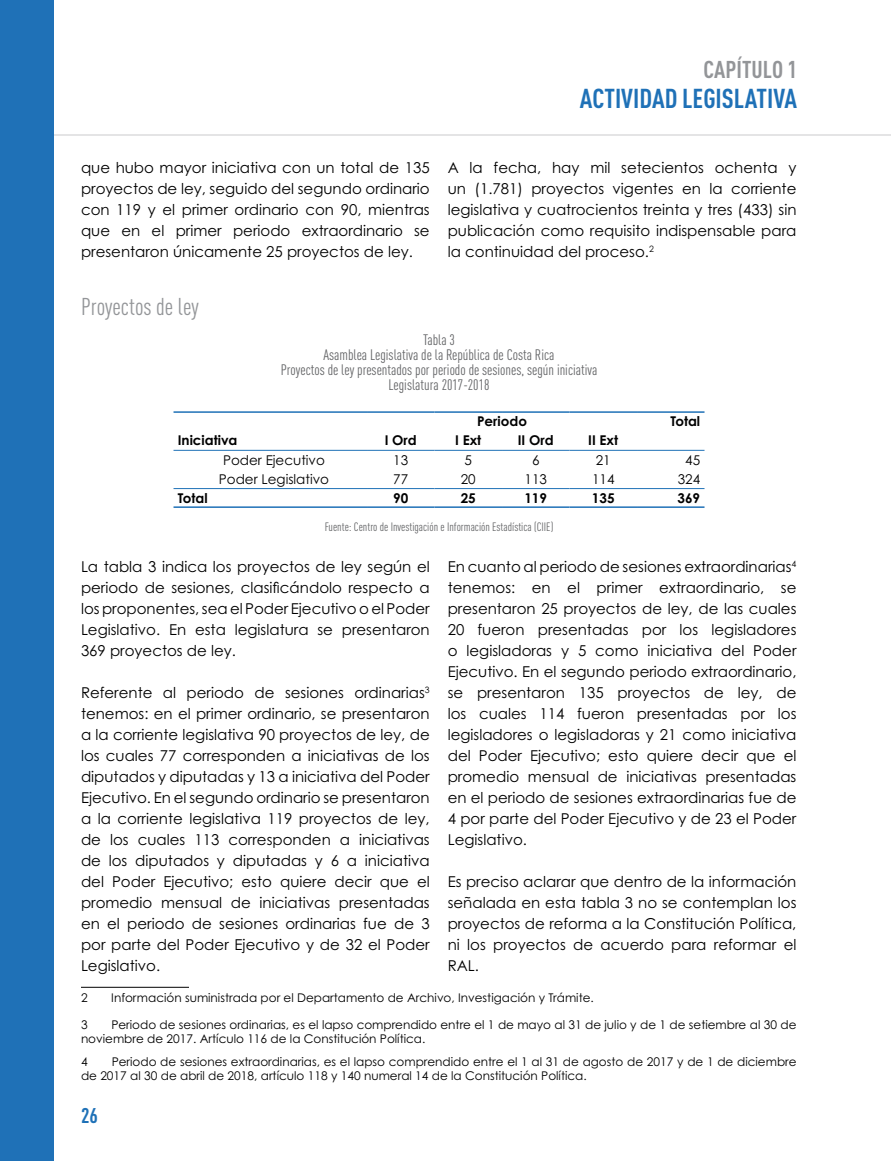
<style>
.page{position:relative;width:891px;height:1161px;background:#fff}
.page>*{position:absolute;margin:0;border:0;box-sizing:border-box;transform-origin:0 0}
.t1{font:700 27px "FFDIN Pro Cond";color:#1f71b7}
.t2{font:24px "FFDIN Pro Cond";color:#939598}
.t3{font:700 24px "FFDIN Pro Cond";color:#939598}
.t4{font:700 21px "FFDIN Pro Cond";color:#1f71b7}
.t5{font:15px/21px "Century Gothic Std";color:#000;text-align:justify}
.t6{font:15px/15px "FFDIN Pro Cond";color:#636466;text-align:center}
.t7{font:700 13.5px "Century Gothic Std";color:#000}
.t8{font:13.5px "Century Gothic Std";color:#000}
.t9{font:12px/14.4px "Century Gothic Std";color:#000}
.t10{font:12px "FFDIN Pro Cond";color:#636466}
</style>
<div class="page">
<hr style="left:0;top:135px;width:891px;height:1px;background:#939598">
<div style="left:0;top:0;width:54px;height:1161px;background:#1f71b7"></div>
<hr style="left:81px;top:987px;width:108px;height:1px;background:#000">
<hr style="left:174px;top:411px;width:193px;height:2px;background:#1f71b7">
<hr style="left:367px;top:411px;width:68px;height:2px;background:#1f71b7">
<hr style="left:435px;top:411px;width:67px;height:2px;background:#1f71b7">
<hr style="left:502px;top:411px;width:68px;height:2px;background:#1f71b7">
<hr style="left:570px;top:411px;width:67px;height:2px;background:#1f71b7">
<hr style="left:637px;top:411px;width:68px;height:2px;background:#1f71b7">
<hr style="left:174px;top:506px;width:193px;height:2px;background:#1f71b7">
<hr style="left:367px;top:506px;width:68px;height:2px;background:#1f71b7">
<hr style="left:435px;top:506px;width:67px;height:2px;background:#1f71b7">
<hr style="left:502px;top:506px;width:68px;height:2px;background:#1f71b7">
<hr style="left:570px;top:506px;width:67px;height:2px;background:#1f71b7">
<hr style="left:637px;top:506px;width:68px;height:2px;background:#1f71b7">
<hr style="left:174px;top:450px;width:193px;height:1px;background:#1f71b7">
<hr style="left:367px;top:450px;width:68px;height:1px;background:#1f71b7">
<hr style="left:435px;top:450px;width:67px;height:1px;background:#1f71b7">
<hr style="left:502px;top:450px;width:68px;height:1px;background:#1f71b7">
<hr style="left:570px;top:450px;width:67px;height:1px;background:#1f71b7">
<hr style="left:637px;top:450px;width:68px;height:1px;background:#1f71b7">
<hr style="left:174px;top:488px;width:193px;height:1px;background:#1f71b7">
<hr style="left:367px;top:488px;width:68px;height:1px;background:#1f71b7">
<hr style="left:435px;top:488px;width:67px;height:1px;background:#1f71b7">
<hr style="left:502px;top:488px;width:68px;height:1px;background:#1f71b7">
<hr style="left:570px;top:488px;width:67px;height:1px;background:#1f71b7">
<hr style="left:637px;top:488px;width:68px;height:1px;background:#1f71b7">
<h2 class="t3" style="left:704px;top:51px;width:95px">CAPÍTULO 1</h2>
<h1 class="t1" style="left:580px;top:78px;width:219px">ACTIVIDAD LEGISLATIVA</h1>
<p class="t5" style="left:81px;top:157px;width:350px">que hubo mayor iniciativa con un total de 135 proyectos de ley, seguido del segundo ordinario con 119 y el primer ordinario con 90, mientras que en el primer periodo extraordinario se presentaron únicamente 25 proyectos de ley.</p>
<h2 class="t2" style="left:81px;top:290px;width:119px">Proyectos de ley</h2>
<p class="t5" style="left:448px;top:157px;width:350px">A la fecha, hay mil setecientos ochenta y un (1.781) proyectos vigentes en la corriente legislativa y cuatrocientos treinta y tres (433) sin publicación como requisito indispensable para la continuidad del proceso.<sup>2</sup></p>
<p class="t6" style="left:281px;top:331px;width:318px">Tabla 3<br>Asamblea Legislativa de la República de Costa Rica<br>Proyectos de ley presentados por periodo de sesiones, según iniciativa Legislatura 2017-2018</p>
<p class="t7" style="left:477px;top:413px;width:51px">Periodo</p>
<p class="t7" style="left:670px;top:413px;width:31px">Total</p>
<p class="t7" style="left:178px;top:432px;width:61px">Iniciativa</p>
<p class="t7" style="left:385px;top:432px;width:34px">I Ord</p>
<p class="t7" style="left:455px;top:432px;width:28px">I Ext</p>
<p class="t7" style="left:518px;top:432px;width:37px">II Ord</p>
<p class="t7" style="left:588px;top:432px;width:31px">II Ext</p>
<p class="t8" style="left:223px;top:452px;width:103px">Poder Ejecutivo</p>
<p class="t8" style="left:393px;top:452px;width:16px">13</p>
<p class="t8" style="left:465px;top:452px;width:9px">5</p>
<p class="t8" style="left:532px;top:452px;width:9px">6</p>
<p class="t8" style="left:596px;top:452px;width:16px">21</p>
<p class="t8" style="left:685px;top:452px;width:16px">45</p>
<p class="t8" style="left:219px;top:471px;width:112px">Poder Legislativo</p>
<p class="t8" style="left:393px;top:471px;width:16px">77</p>
<p class="t8" style="left:461px;top:471px;width:16px">20</p>
<p class="t8" style="left:525px;top:471px;width:24px">113</p>
<p class="t8" style="left:592px;top:471px;width:24px">114</p>
<p class="t8" style="left:678px;top:471px;width:24px">324</p>
<p class="t7" style="left:178px;top:490px;width:31px">Total</p>
<p class="t7" style="left:393px;top:490px;width:17px">90</p>
<p class="t7" style="left:461px;top:490px;width:17px">25</p>
<p class="t7" style="left:524px;top:490px;width:24px">119</p>
<p class="t7" style="left:592px;top:490px;width:24px">135</p>
<p class="t7" style="left:678px;top:490px;width:24px">369</p>
<p class="t10" style="left:325px;top:518px;width:230px">Fuente: Centro de Investigación e Información Estadística (CIIE)</p>
<p class="t5" style="left:81px;top:556px;width:350px">La tabla 3 indica los proyectos de ley según el periodo de sesiones, clasificándolo respecto a los proponentes, sea el Poder Ejecutivo o el Poder Legislativo. En esta legislatura se presentaron 369 proyectos de ley.</p>
<p class="t5" style="left:81px;top:682px;width:350px">Referente al periodo de sesiones ordinarias<sup>3 </sup>tenemos: en el primer ordinario, se presentaron a la corriente legislativa 90 proyectos de ley, de los cuales 77 corresponden a iniciativas de los diputados y diputadas y 13 a iniciativa del Poder Ejecutivo. En el segundo ordinario se presentaron a la corriente legislativa 119 proyectos de ley, de los cuales 113 corresponden a iniciativas de los diputados y diputadas y 6 a iniciativa del Poder Ejecutivo; esto quiere decir que el promedio mensual de iniciativas presentadas en el periodo de sesiones ordinarias fue de 3 por parte del Poder Ejecutivo y de 32 el Poder Legislativo.</p>
<p class="t5" style="left:448px;top:556px;width:350px">En cuanto al periodo de sesiones extraordinarias<sup>4 </sup>tenemos: en el primer extraordinario, se presentaron 25 proyectos de ley, de las cuales 20 fueron presentadas por los legisladores o legisladoras y 5 como iniciativa del Poder Ejecutivo. En el segundo periodo extraordinario, se presentaron 135 proyectos de ley, de los cuales 114 fueron presentadas por los legisladores o legisladoras y 21 como iniciativa del Poder Ejecutivo; esto quiere decir que el promedio mensual de iniciativas presentadas en el periodo de sesiones extraordinarias fue de 4 por parte del Poder Ejecutivo y de 23 el Poder Legislativo.</p>
<p class="t5" style="left:448px;top:871px;width:350px">Es preciso aclarar que dentro de la información señalada en esta tabla 3 no se contemplan los proyectos de reforma a la Constitución Política, ni los proyectos de acuerdo para reformar el RAL.</p>
<p class="t9" style="left:81px;top:990px;width:8px">2</p>
<p class="t9" style="left:111px;top:990px;width:484px">Información suministrada por el Departamento de Archivo, Investigación y Trámite.</p>
<p class="t9" style="left:81px;top:1017px;width:717px;text-indent:30px">Periodo de sesiones ordinarias, es el lapso comprendido entre el 1 de mayo al 31 de julio y de 1 de setiembre al 30 de noviembre de 2017. Artículo 116 de la Constitución Política.</p>
<p class="t9" style="left:81px;top:1054px;width:8px">4</p>
<p class="t9" style="left:81px;top:1017px;width:8px">3</p>
<p class="t9" style="left:81px;top:1054px;width:717px;text-indent:31px">Periodo de sesiones extraordinarias, es el lapso comprendido entre el 1 al 31 de agosto de 2017 y de 1 de diciembre de 2017 al 30 de abril de 2018, artículo 118 y 140 numeral 14 de la Constitución Política.</p>
<h3 class="t4" style="left:81px;top:1100px;width:18px">26</h3>
</div>
